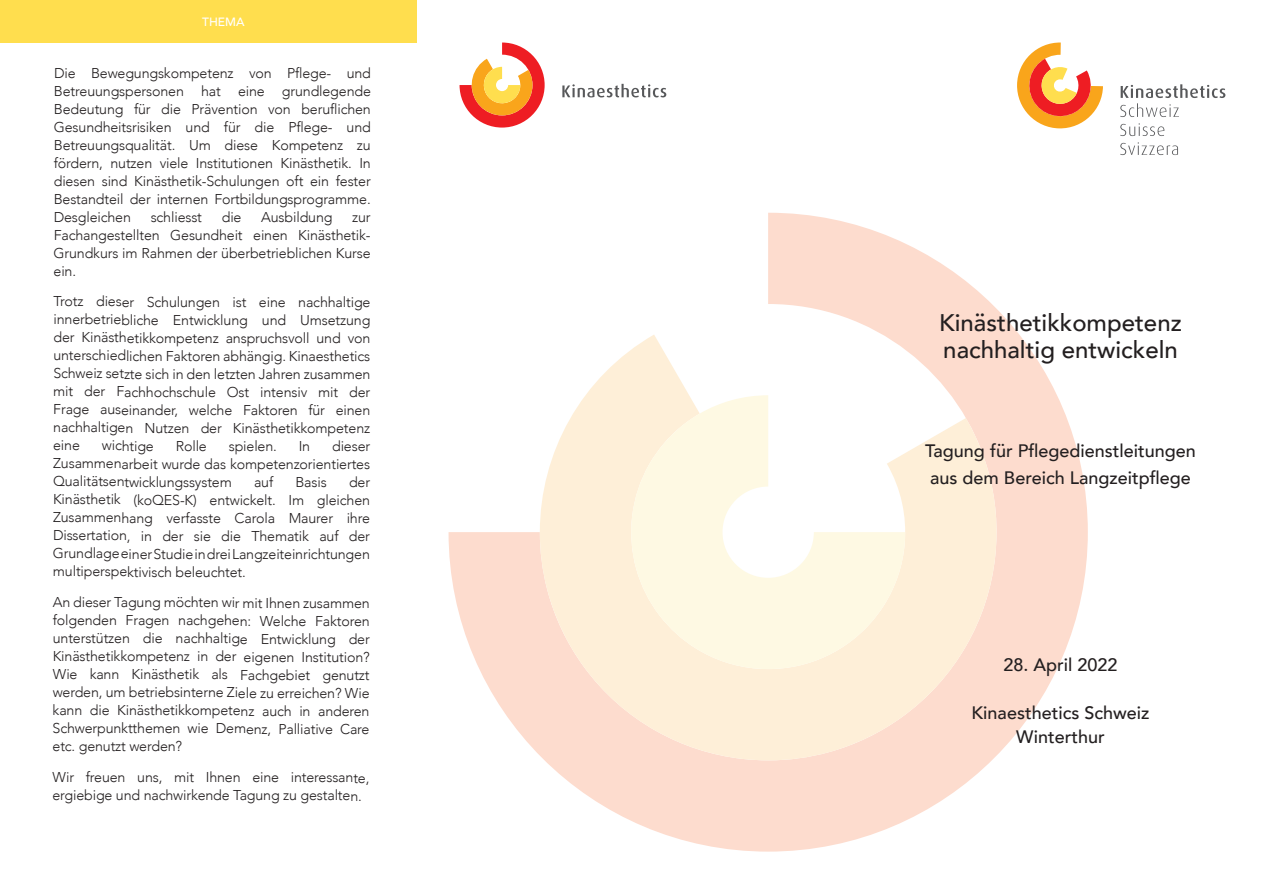
<style>
.page{position:relative;width:1268px;height:893px;background:#fff}
.page>*{position:absolute;margin:0;border:0;box-sizing:border-box;transform-origin:0 0}
.t1{font:500 24px/27px "Avenir LT Com";color:#231f20}
.t2{font:500 18px/24px "Avenir LT Com";color:#231f20;text-align:center}
.t3{font:300 14.25px/18px "Avenir LT Com";letter-spacing:-.015em;color:#231f20;text-align:justify}
.t4{font:500 12px "Avenir LT Com";color:#fff}
</style>
<div class="page">
<svg style="left:448px;top:213px;width:639px;height:639px"></svg>
<svg style="left:539px;top:335px;width:459px;height:425px;fill:#feefd8"></svg>
<svg style="left:631px;top:395px;width:274px;height:274px;fill:#fef9e3"></svg>
<div style="left:0;top:0;width:417px;height:43px;background:#ffde4e"></div>
<svg style="left:1120px;top:84px;width:105px;height:33px"></svg>
<svg style="left:1120px;top:123px;width:44px;height:13px"></svg>
<svg style="left:1120px;top:142px;width:57px;height:13px"></svg>
<svg style="left:1017px;top:43px;width:85px;height:86px"></svg>
<svg style="left:562px;top:84px;width:104px;height:13px"></svg>
<svg style="left:459px;top:43px;width:85px;height:85px"></svg>
<p class="t4" style="left:202px;top:15px;width:42px">Thema</p>
<p class="t3" style="left:54px;top:64px;width:319px">Die Bewegungskompetenz von Pflege- und Betreuungspersonen hat eine grundlegende Bedeutung für die Prävention von beruflichen Gesundheitsrisiken und für die Pflege- und Betreuungsqualität. Um diese Kompetenz zu fördern, nutzen viele Institutionen Kinästhetik. In diesen sind Kinästhetik-Schulungen oft ein fester Bestandteil der internen Fortbildungsprogramme.<br>Desgleichen</p>
<p class="t3" style="left:151px;top:208px;width:53px">schliesst</p>
<p class="t3" style="left:222px;top:208px;width:21px">die</p>
<p class="t3" style="left:261px;top:208px;width:73px">Ausbildung</p>
<p class="t3" style="left:54px;top:208px;width:318px;text-indent:298px">zur Fachangestellten Gesundheit einen Kinästhetik-Grundkurs im Rahmen der überbetrieblichen Kurse ein.</p>
<p class="t3" style="left:53px;top:293px;width:319px">Trotz dieser Schulungen ist eine nachhaltige innerbetriebliche Entwicklung und Umsetzung der Kinästhetikkompetenz anspruchsvoll und von unterschiedlichen Faktoren abhängig. Kinaesthetics Schweiz setzte sich in den letzten Jahren zusammen mit der Fachhochschule Ost intensiv mit der Frage auseinander, welche Faktoren für einen nachhaltigen Nutzen der Kinästhetikkompetenz eine</p>
<p class="t3" style="left:102px;top:437px;width:54px">wichtige</p>
<p class="t3" style="left:176px;top:437px;width:33px">Rolle</p>
<p class="t3" style="left:229px;top:437px;width:50px">spielen.</p>
<p class="t3" style="left:299px;top:437px;width:13px">In</p>
<p class="t3" style="left:53px;top:437px;width:318px;text-indent:279px">dieser Zusammenarbeit wurde das kompetenzorientiertes Qualitätsentwicklungssystem</p>
<p class="t3" style="left:254px;top:473px;width:21px">auf</p>
<p class="t3" style="left:295px;top:473px;width:33px">Basis</p>
<p class="t3" style="left:53px;top:473px;width:319px;text-indent:296px">der Kinästhetik (koQES-K) entwickelt. Im gleichen Zusammenhang verfasste Carola Maurer ihre Dissertation, in der sie die Thematik auf der Grundlage einer Studie in drei Langzeiteinrichtungen multiperspektivisch beleuchtet.</p>
<p class="t3" style="left:53px;top:593px;width:319px">An dieser Tagung möchten wir mit Ihnen zusammen folgenden Fragen nachgehen: Welche Faktoren unterstützen die nachhaltige Entwicklung der Kinästhetikkompetenz in der eigenen Institution?<br>Wie kann Kinästhetik als Fachgebiet genutzt werden, um betriebsinterne Ziele zu erreichen? Wie kann die Kinästhetikkompetenz auch in anderen Schwerpunktthemen wie Demenz, Palliative Care etc. genutzt werden?</p>
<p class="t3" style="left:52px;top:768px;width:318px">Wir freuen uns, mit Ihnen eine interessante, ergiebige und nachwirkende Tagung zu gestalten.</p>
<h1 class="t1" style="left:939px;top:310px;width:244px">Kinästhetikkompetenz nachhaltig entwickeln</h1>
<p class="t2" style="left:925px;top:438px;width:272px;line-height:27px;text-align:left">Tagung für Pflegedienstleitungen aus dem Bereich Langzeitpflege</p>
<p class="t2" style="left:1003px;top:653px;width:116px">28. April 2022</p>
<p class="t2" style="left:971px;top:701px;width:179px">Kinaesthetics Schweiz<br>Winterthur</p>
</div>
